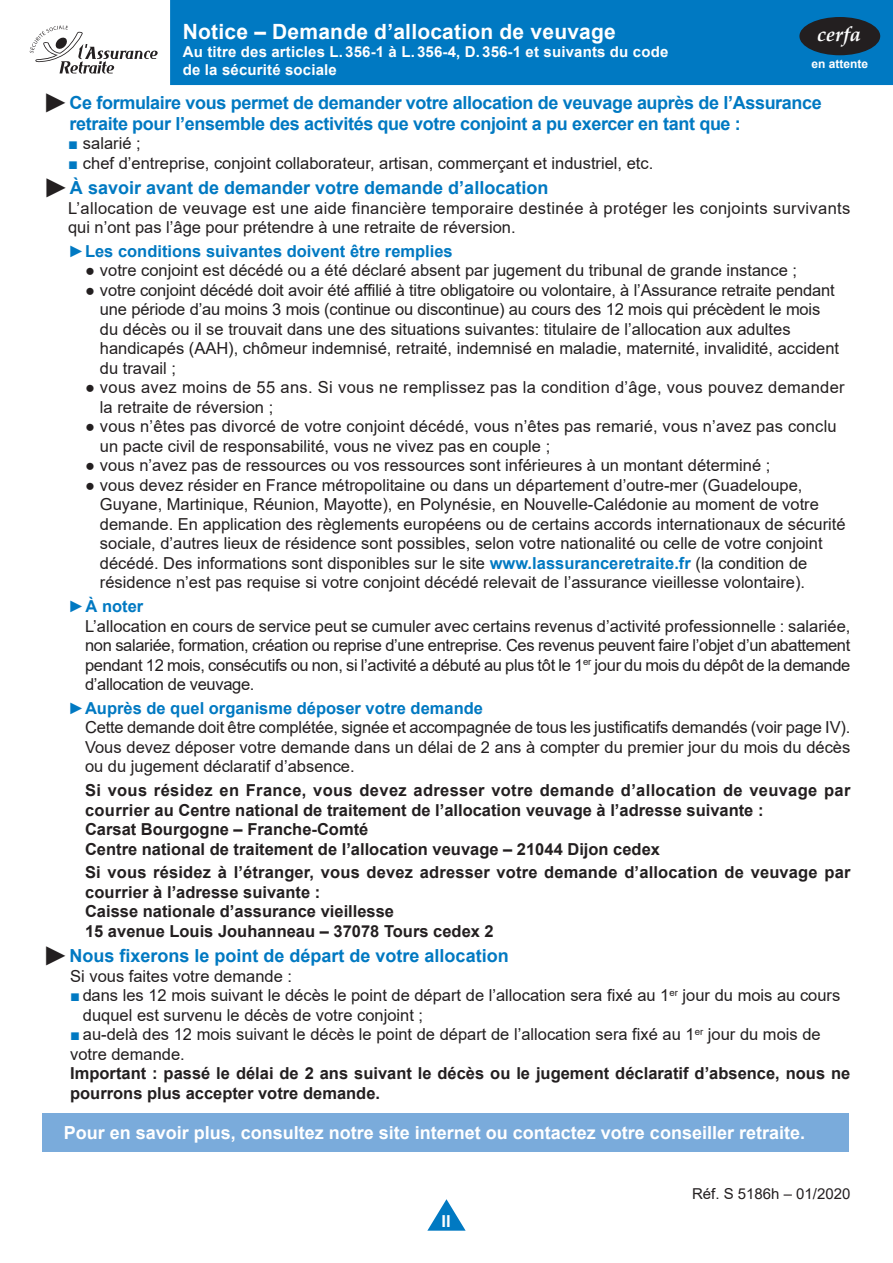
<style>
.page{position:relative;width:893px;height:1263px;background:#fff}
.page>*{position:absolute;margin:0;border:0;box-sizing:border-box;transform-origin:0 0}
.t1{font:700 21px "Arial";letter-spacing:.01em;color:#fff}
.t2{font:italic 700 20.25px "Palatino Linotype";color:#fff}
.t3{font:700 18px/21px "Arial";letter-spacing:-.02em;color:#0079c2}
.t4{font:700 18px "Arial";color:#0079c2}
.Titre_1_bleu{font:700 18px "Arial";color:#fff}
.Texte_courant{font:16.5px/19.5px "Arial";color:#231f20}
.Texte_courant-2{font:700 16.5px/19.5px "Arial";color:#231f20}
.Texte_courant-3{font:16.5px/19.5px "Arial";letter-spacing:.02em;color:#231f20}
.Texte_courant-4{font:700 16.5px/19.5px "Arial";letter-spacing:.02em;color:#231f20}
.t5{font:700 16.5px "Arial";color:#0079c2}
.t6{font:700 16.5px "Arial";color:#fff}
.t7{font:700 15px/18px "Arial";letter-spacing:.01em;color:#fff}
.t8{font:15px "Arial";color:#231f20}
.t9{font:700 12px "Arial";color:#fff}
.s1{font-size:27px;color:#231f20}
.s2{color:#0079c2}
.s3{font-weight:700;color:#0079c2}
</style>
<div class="page">
<svg style="left:427px;top:1199px;width:39px;height:32px"></svg>
<div style="left:170px;top:0;width:723px;height:85px;background:#0079c2"></div>
<div style="left:43px;top:1113px;width:806px;height:38px;background:#7aabdb"></div>
<svg style="left:30px;top:26px;width:128px;height:48px"></svg>
<div style="left:799px;top:17px;width:81px;height:38px;background:#231f20;border-radius:50%"></div>
<p class="t1" style="left:183px;top:16px;width:434px">Notice – Demande d’allocation de veuvage</p>
<p class="t7" style="left:183px;top:42px;width:487px">Au titre des articles L. 356-1 à L. 356-4, D. 356-1 et suivants du code de la sécurité sociale</p>
<p class="t3" style="left:70px;top:92px;width:754px;text-indent:-27px"><span class="s1">►</span>Ce formulaire vous permet de demander votre allocation de veuvage auprès de l’Assurance retraite pour l’ensemble des activités que votre conjoint a pu exercer en tant que :</p>
<p class="Texte_courant" style="left:68px;top:134px;width:74px"><span class="s2">■</span> salarié ;</p>
<p class="Texte_courant" style="left:68px;top:153px;width:587px"><span class="s2">■</span> chef d’entreprise, conjoint collaborateur, artisan, commerçant et industriel, etc.</p>
<p class="t4" style="left:43px;top:175px;width:507px"><span class="s1">►</span>À savoir avant de demander votre demande d’allocation</p>
<p class="Texte_courant-3" style="left:68px;top:198px;width:784px">L’allocation de veuvage est une aide financière temporaire destinée à protéger les conjoints survivants qui n’ont pas l’âge pour prétendre à une retraite de réversion.</p>
<p class="t5" style="left:68px;top:239px;width:386px">►Les conditions suivantes doivent être remplies</p>
<p class="Texte_courant" style="left:85px;top:261px;width:713px">● votre conjoint est décédé ou a été déclaré absent par jugement du tribunal de grande instance ;</p>
<p class="Texte_courant" style="left:100px;top:280px;width:741px;text-indent:-15px">● votre conjoint décédé doit avoir été affilié à titre obligatoire ou volontaire, à l’Assurance retraite pendant une période d’au moins 3 mois (continue ou discontinue) au cours des 12 mois qui précèdent le mois du décès ou il se trouvait dans une des situations suivantes: titulaire de l’allocation aux adultes handicapés (AAH), chômeur indemnisé, retraité, indemnisé en maladie, maternité, invalidité, accident du travail ;</p>
<p class="Texte_courant-3" style="left:100px;top:378px;width:746px;text-indent:-15px">● vous avez moins de 55 ans. Si vous ne remplissez pas la condition d’âge, vous pouvez demander la retraite de réversion ;</p>
<p class="Texte_courant" style="left:100px;top:417px;width:738px;text-indent:-15px">● vous n’êtes pas divorcé de votre conjoint décédé, vous n’êtes pas remarié, vous n’avez pas conclu un pacte civil de responsabilité, vous ne vivez pas en couple ;</p>
<p class="Texte_courant" style="left:85px;top:456px;width:687px">● vous n’avez pas de ressources ou vos ressources sont inférieures à un montant déterminé ;</p>
<p class="Texte_courant" style="left:100px;top:475px;width:747px;text-indent:-15px">● vous devez résider en France métropolitaine ou dans un département d’outre-mer (Guadeloupe, Guyane, Martinique, Réunion, Mayotte), en Polynésie, en Nouvelle-Calédonie au moment de votre demande. En application des règlements européens ou de certains accords internationaux de sécurité sociale, d’autres lieux de résidence sont possibles, selon votre nationalité ou celle de votre conjoint décédé. Des informations sont disponibles sur le site <span class="s3">www.lassuranceretraite.fr</span> (la condition de résidence n’est pas requise si votre conjoint décédé relevait de l’assurance vieillesse volontaire).</p>
<p class="t5" style="left:68px;top:595px;width:77px">►À noter</p>
<p class="Texte_courant" style="left:85px;top:616px;width:767px;text-align:justify">L’allocation en cours de service peut se cumuler avec certains revenus d’activité professionnelle : salariée, non salariée, formation, création ou reprise d’une entreprise. Ces revenus peuvent faire l’objet d’un abattement pendant 12 mois, consécutifs ou non, si l’activité a débuté au plus tôt le 1<sup>er</sup> jour du mois du dépôt de la demande d’allocation de veuvage.</p>
<p class="t5" style="left:68px;top:696px;width:416px">►Auprès de quel organisme déposer votre demande</p>
<p class="Texte_courant" style="left:85px;top:718px;width:767px">Cette demande doit être complétée, signée et accompagnée de tous les justificatifs demandés (voir page IV).</p>
<p class="Texte_courant" style="left:85px;top:737px;width:767px">Vous devez déposer votre demande dans un délai de 2 ans à compter du premier jour du mois du décès ou du jugement déclaratif d’absence.</p>
<p class="Texte_courant-4" style="left:85px;top:781px;width:767px">Si vous résidez en France, vous devez adresser votre demande d’allocation de veuvage par courrier au Centre national de traitement de l’allocation veuvage à l’adresse suivante :</p>
<p class="Texte_courant-2" style="left:85px;top:820px;width:285px">Carsat Bourgogne – Franche-Comté</p>
<p class="Texte_courant-2" style="left:85px;top:839px;width:576px">Centre national de traitement de l’allocation veuvage – 21044 Dijon cedex</p>
<p class="Texte_courant-2" style="left:85px;top:863px;width:767px">Si vous résidez à l’étranger, vous devez adresser votre demande d’allocation de veuvage par courrier à l’adresse suivante :</p>
<p class="Texte_courant-2" style="left:85px;top:902px;width:311px">Caisse nationale d’assurance vieillesse</p>
<p class="Texte_courant-2" style="left:85px;top:921px;width:410px">15 avenue Louis Jouhanneau – 37078 Tours cedex 2</p>
<p class="t4" style="left:43px;top:943px;width:468px"><span class="s1">►</span>Nous fixerons le point de départ de votre allocation</p>
<p class="Texte_courant" style="left:70px;top:966px;width:223px">Si vous faites votre demande :</p>
<p class="Texte_courant" style="left:83px;top:985px;width:759px;text-indent:-13px"><span class="s2">■</span> dans les 12 mois suivant le décès le point de départ de l’allocation sera fixé au 1<sup>er</sup> jour du mois au cours duquel est survenu le décès de votre conjoint ;</p>
<p class="Texte_courant" style="left:70px;top:1024px;width:752px"><span class="s2">■</span> au-delà des 12 mois suivant le décès le point de départ de l’allocation sera fixé au 1<sup>er</sup> jour du mois de votre demande.</p>
<p class="Texte_courant-2" style="left:70px;top:1064px;width:782px">Important : passé le délai de 2 ans suivant le décès ou le jugement déclaratif d’absence, nous ne pourrons plus accepter votre demande.</p>
<p class="Titre_1_bleu" style="left:64px;top:1120px;width:743px">Pour en savoir plus, consultez notre site internet ou contactez votre conseiller retraite.</p>
<p class="t2" style="left:817px;top:19px;width:45px">cerfa</p>
<p class="t9" style="left:811px;top:55px;width:58px">en attente</p>
<p class="t6" style="left:441px;top:1209px;width:11px">II</p>
<p class="t8" style="left:692px;top:1183px;width:160px">Réf. S 5186h – 01/2020</p>
</div>
